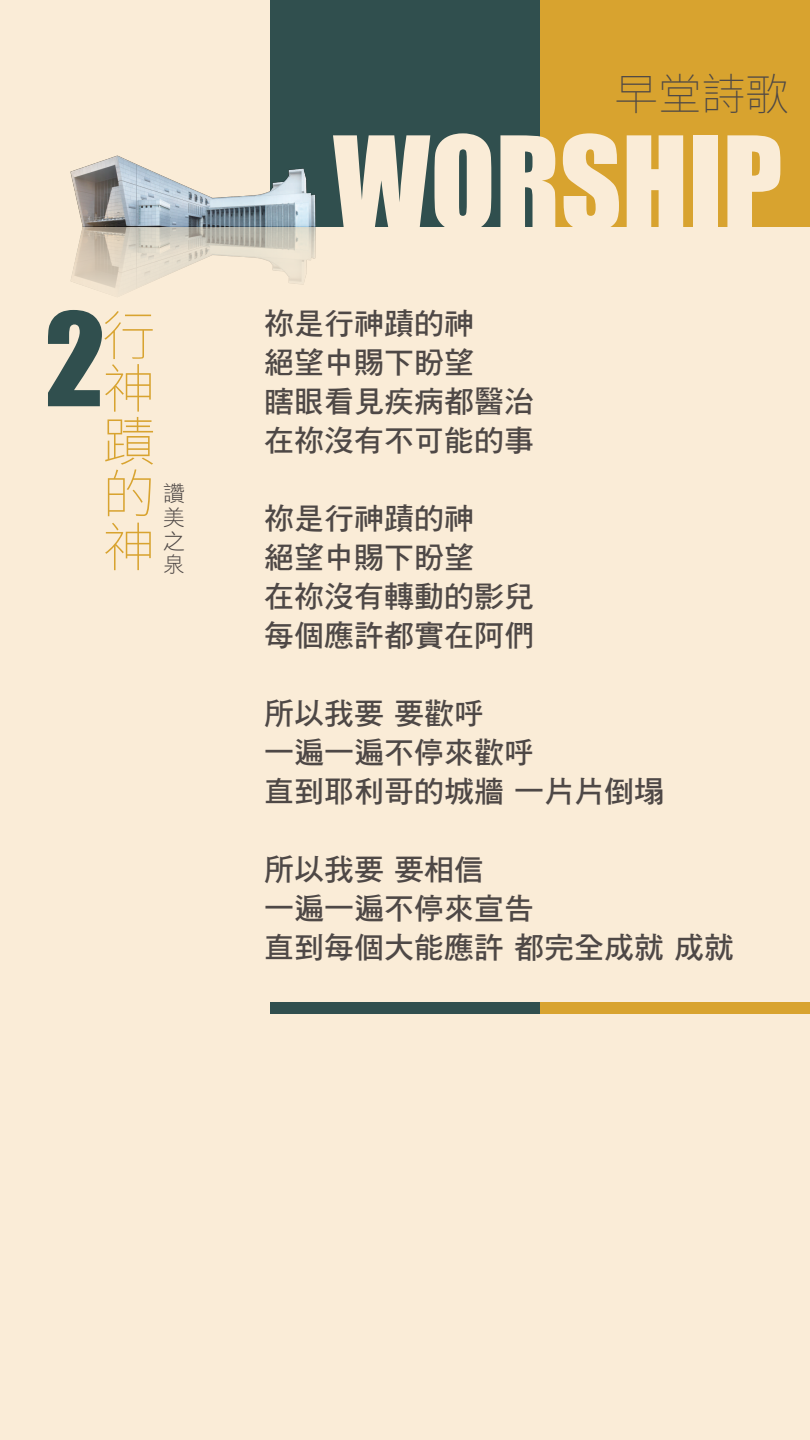
<style>
.page{position:relative;width:810px;height:1440px;background:#fff}
.page>*{position:absolute;margin:0;border:0;box-sizing:border-box;transform-origin:0 0}
.t1{font:119.55px "Impact";color:#faecd7}
.t2{font:119.55px "Impact";color:#304f4e}
.t3{font:100 52.88px/52.9px "Noto Sans CJ Ktc";color:#d8a32f;text-align:justify}
.t4{font:100 43.65px "Noto Sans CJ Ktc";color:#4e4846}
.t5{font:30px/39px "DF Hei Std W7";color:#4e4846}
.t6{font:21.75px/23.9px "DF Hei Std W3";color:#4e4846;text-align:justify}
</style>
<div class="page">
<div style="left:0;top:227px;width:810px;height:1213px;background:#faecd7"></div>
<div style="left:0;top:0;width:270px;height:227px;background:#faecd7"></div>
<div style="left:270px;top:0;width:270px;height:227px;background:#304f4e"></div>
<div style="left:540px;top:0;width:270px;height:227px;background:#d8a32f"></div>
<div style="left:270px;top:1002px;width:270px;height:12px;background:#304f4e"></div>
<div style="left:540px;top:1002px;width:270px;height:12px;background:#d8a32f"></div>
<img style="left:70px;top:155px;width:246px;height:140px">
<h3 class="t4" style="left:614px;top:69px;width:176px">早堂詩歌</h3>
<h1 class="t1" style="left:333px;top:90px;width:451px">WORSHIP</h1>
<h1 class="t2" style="left:45px;top:267px;width:62px">2</h1>
<p class="t5" style="left:264px;top:303px;width:272px">祢是行神蹟的神<br>絕望中賜下盼望<br>瞎眼看見疾病都醫治在祢沒有不可能的事</p>
<h2 class="t3" style="left:103px;top:310px;width:52px">行神蹟的神</h2>
<p class="t6" style="left:163px;top:481px;width:22px">讚美之泉</p>
<p class="t5" style="left:264px;top:498px;width:272px">祢是行神蹟的神<br>絕望中賜下盼望<br>在祢沒有轉動的影兒每個應許都實在阿們</p>
<p class="t5" style="left:264px;top:693px;width:401px">所以我要 要歡呼<br>一遍一遍不停來歡呼<br>直到耶利哥的城牆 一片片倒塌</p>
<p class="t5" style="left:264px;top:849px;width:471px">所以我要 要相信<br>一遍一遍不停來宣告<br>直到每個大能應許 都完全成就 成就</p>
</div>
